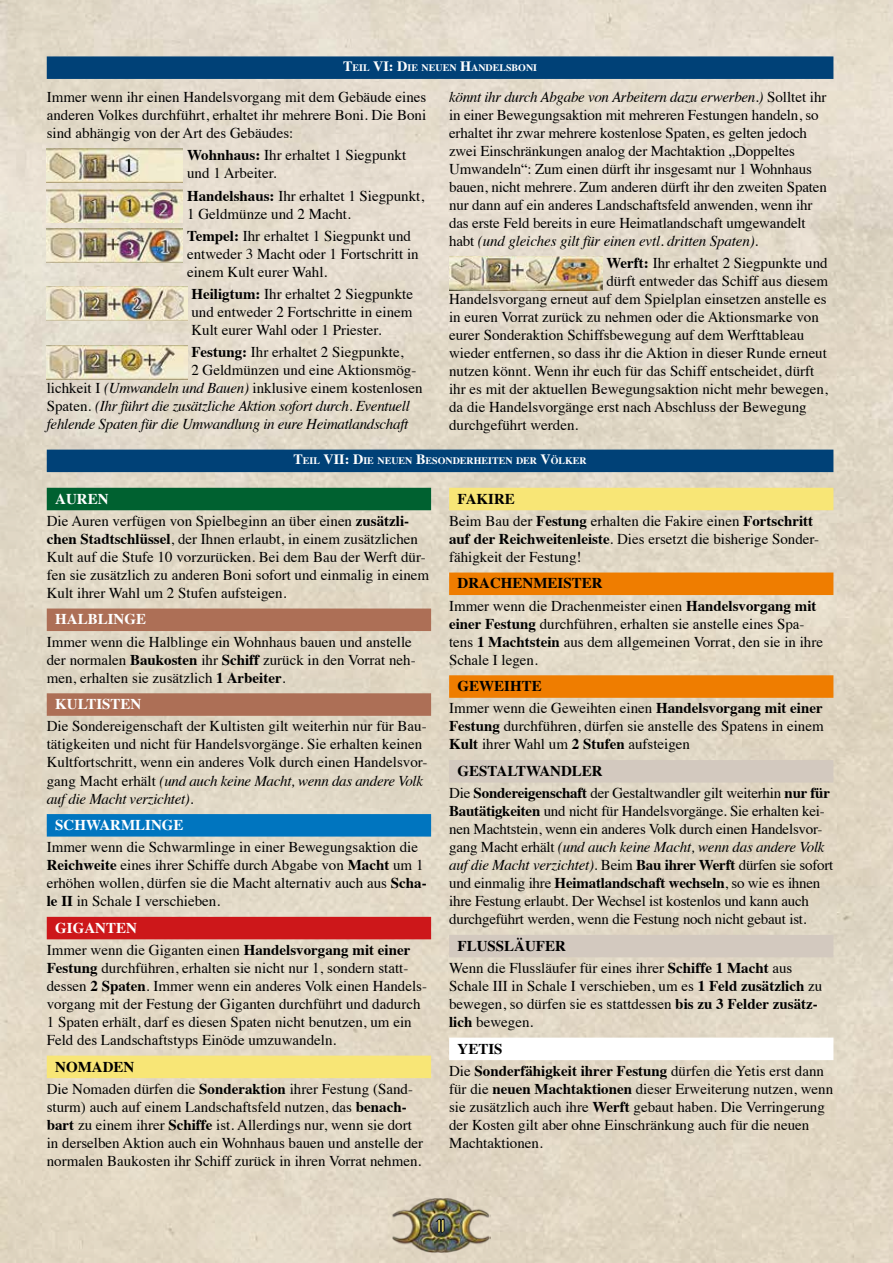
<style>
.page{position:relative;width:893px;height:1263px;background:#fff}
.page>*{position:absolute;margin:0;border:0;box-sizing:border-box;transform-origin:0 0}
.t1{font:18px "Dolmen";color:#f8e676;scale:.75 1}
.t2{font:15px/18px "Times";color:#000}
.t3{font:700 15px/22.2px "Times";color:#000}
.t4{font:italic 15px "Times";letter-spacing:-.02em;color:#000}
.t5{font:700 15px "Times";color:#fff}
.t6{font:700 10.05px "Times";color:#fff}
.s1{font-size:14.25px}
.s2{font-weight:700}
.s3{font-style:italic}
.s4{font-style:normal}
.s5{font-weight:700;color:#fff}
.s6{font-weight:400}
</style>
<div class="page">
<img style="left:0;top:0;width:893px;height:1263px">
<img style="left:391px;top:1198px;width:100px;height:54px">
<svg style="left:433px;top:1218px;width:13px;height:17px"></svg>
<div style="left:47px;top:56px;width:786px;height:23px;background:#004177"></div>
<img style="left:47px;top:148px;width:136px;height:34px">
<img style="left:47px;top:190px;width:136px;height:32px">
<img style="left:47px;top:229px;width:136px;height:34px">
<img style="left:47px;top:287px;width:140px;height:34px">
<img style="left:47px;top:345px;width:140px;height:34px">
<img style="left:449px;top:256px;width:153px;height:34px">
<div style="left:47px;top:450px;width:786px;height:22px;background:#004177"></div>
<div style="left:47px;top:488px;width:384px;height:22px;background:#006130"></div>
<div style="left:47px;top:608px;width:384px;height:23px;background:#ad6f56"></div>
<div style="left:47px;top:693px;width:384px;height:23px;background:#ad6f56"></div>
<div style="left:47px;top:814px;width:384px;height:22px;background:#0075bf"></div>
<div style="left:47px;top:917px;width:384px;height:22px;background:#cd171a"></div>
<div style="left:47px;top:1055px;width:384px;height:23px;background:#f8e676"></div>
<div style="left:449px;top:488px;width:384px;height:22px;background:#f8e676"></div>
<div style="left:449px;top:572px;width:384px;height:23px;background:#ef7d00"></div>
<div style="left:449px;top:675px;width:384px;height:23px;background:#ef7d00"></div>
<div style="left:449px;top:760px;width:384px;height:22px;background:#d3c9bf"></div>
<div style="left:449px;top:935px;width:384px;height:22px;background:#d3c9bf"></div>
<div style="left:449px;top:1037px;width:384px;height:23px;background:#fff"></div>
<p class="t6" style="left:343px;top:58px;width:196px"><span class="s1">T</span>EIL <span class="s1">VI: D</span>IE NEUEN <span class="s1">H</span>ANDELSBONI</p>
<p class="t2" style="left:47px;top:87px;width:381px;text-align:justify">Immer wenn ihr einen Handelsvorgang mit dem Gebäude eines anderen Volkes durchführt, erhaltet ihr mehrere Boni. Die Boni sind abhängig von der Art des Gebäudes:</p>
<p class="t2" style="left:187px;top:145px;width:221px"><span class="s2">Wohnhaus:</span> Ihr erhaltet 1 Siegpunkt und 1 Arbeiter.</p>
<p class="t2" style="left:187px;top:185px;width:239px"><span class="s2">Handelshaus:</span> Ihr erhaltet 1 Siegpunkt,<br>1 Geldmünze und 2 Macht.</p>
<p class="t2" style="left:187px;top:225px;width:233px"><span class="s2">Tempel:</span> Ihr erhaltet 1 Siegpunkt und entweder 3 Macht oder 1 Fortschritt in einem Kult eurer Wahl.</p>
<p class="t2" style="left:191px;top:284px;width:223px;text-align:justify"><span class="s2">Heiligtum:</span> Ihr erhaltet 2 Siegpunkte und entweder 2 Fortschritte in einem Kult eurer Wahl oder 1 Priester.</p>
<p class="t2" style="left:191px;top:342px;width:214px"><span class="s2">Festung:</span> Ihr erhaltet 2 Siegpunkte,</p>
<p class="t2" style="left:191px;top:360px;width:226px">2 Geldmünzen und eine Aktionsmög-</p>
<p class="t2" style="left:47px;top:378px;width:377px">lichkeit I <span class="s3">(Umwandeln und Bauen)</span> inklusive einem kostenlosen</p>
<p class="t4" style="left:47px;top:393px;width:365px"><span class="s4">Spaten.</span> (Ihr führt die zusätzliche Aktion sofort durch. Eventuell</p>
<p class="t4" style="left:47px;top:411px;width:363px">fehlende Spaten für die Umwandlung in eure Heimatlandschaft</p>
<p class="t2" style="left:449px;top:87px;width:379px"><span class="s3">könnt ihr durch Abgabe von Arbeitern dazu erwerben.)</span> Solltet ihr in einer Bewegungsaktion mit mehreren Festungen handeln, so erhaltet ihr zwar mehrere kostenlose Spaten, es gelten jedoch zwei Einschränkungen analog der Machtaktion „Doppeltes Umwandeln“: Zum einen dürft ihr insgesamt nur 1 Wohnhaus bauen, nicht mehrere. Zum anderen dürft ihr den zweiten Spaten nur dann auf ein anderes Landschaftsfeld anwenden, wenn ihr das erste Feld bereits in eure Heimatlandschaft umgewandelt habt <span class="s3">(und gleiches gilt für einen evtl. dritten Spaten)</span>.</p>
<p class="t2" style="left:606px;top:253px;width:223px"><span class="s2">Werft:</span> Ihr erhaltet 2 Siegpunkte und</p>
<p class="t2" style="left:606px;top:271px;width:223px">dürft entweder das Schiff aus diesem</p>
<p class="t2" style="left:449px;top:289px;width:379px">Handelsvorgang erneut auf dem Spielplan einsetzen anstelle es</p>
<p class="t2" style="left:449px;top:307px;width:371px">in euren Vorrat zurück zu nehmen oder die Aktionsmarke von</p>
<p class="t2" style="left:449px;top:325px;width:357px">eurer Sonderaktion Schiffsbewegung auf dem Werfttableau</p>
<p class="t2" style="left:449px;top:343px;width:379px">wieder entfernen, so dass ihr die Aktion in dieser Runde erneut</p>
<p class="t2" style="left:449px;top:361px;width:367px">nutzen könnt. Wenn ihr euch für das Schiff entscheidet, dürft</p>
<p class="t2" style="left:449px;top:379px;width:380px">ihr es mit der aktuellen Bewegungsaktion nicht mehr bewegen,</p>
<p class="t2" style="left:449px;top:397px;width:359px">da die Handelsvorgänge erst nach Abschluss der Bewegung</p>
<p class="t2" style="left:449px;top:415px;width:131px">durchgeführt werden.</p>
<p class="t6" style="left:293px;top:451px;width:295px"><span class="s1">T</span>EIL <span class="s1">VII : D</span>IE NEUEN <span class="s1">B</span>ESONDERHEITEN DER <span class="s1">V</span>ÖLKER</p>
<p class="t2" style="left:47px;top:486px;width:364px;line-height:22.2px;text-indent:9px"><span class="s5">AUREN<br></span>Die Auren verfügen von Spielbeginn an über einen <span class="s2">zusätzli-</span></p>
<p class="t2" style="left:47px;top:529px;width:384px"><span class="s2">chen Stadtschlüssel</span>, der Ihnen erlaubt, in einem zusätzlichen Kult auf die Stufe 10 vorzurücken. Bei dem Bau der Werft dür&shy;fen sie zusätzlich zu anderen Boni sofort und einmalig in einem Kult ihrer Wahl um 2 Stufen aufsteigen.</p>
<p class="t5" style="left:55px;top:605px;width:92px">HALBLINGE</p>
<p class="t2" style="left:47px;top:631px;width:370px">Immer wenn die Halblinge ein Wohnhaus bauen und anstelle der normalen <span class="s2">Baukosten</span> ihr <span class="s2">Schiff</span> zurück in den Vorrat neh&shy;men, erhalten sie zusätzlich <span class="s2">1 Arbeiter</span>.</p>
<p class="t5" style="left:55px;top:690px;width:88px">KULTISTEN</p>
<p class="t2" style="left:47px;top:716px;width:382px">Die Sondereigenschaft der Kultisten gilt weiterhin nur für Bau&shy;tätigkeiten und nicht für Handelsvorgänge. Sie erhalten keinen Kultfortschritt, wenn ein anderes Volk durch einen Handelsvor&shy;gang Macht erhält <span class="s3">(und auch keine Macht, wenn das andere Volk auf die Macht verzichtet)</span>.</p>
<p class="t5" style="left:55px;top:810px;width:130px">SCHWARMLINGE</p>
<p class="t2" style="left:47px;top:837px;width:381px">Immer wenn die Schwarmlinge in einer Bewegungsaktion die <span class="s2">Reichweite</span> eines ihrer Schiffe durch Abgabe von <span class="s2">Macht</span> um 1 erhöhen wollen, dürfen sie die Macht alternativ auch aus <span class="s2">Scha&shy;le II</span> in Schale I verschieben.</p>
<p class="t2" style="left:47px;top:915px;width:365px;line-height:22.2px;text-indent:9px"><span class="s5">GIGANTEN<br></span>Immer wenn die Giganten einen <span class="s2">Handelsvorgang mit einer</span></p>
<p class="t2" style="left:47px;top:958px;width:382px"><span class="s2">Festung</span> durchführen, erhalten sie nicht nur 1, sondern statt&shy;dessen <span class="s2">2 Spaten</span>. Immer wenn ein anderes Volk einen Handels&shy;vorgang mit der Festung der Giganten durchführt und dadurch 1 Spaten erhält, darf es diesen Spaten nicht benutzen, um ein Feld des Landschaftstyps Einöde umzuwandeln.</p>
<p class="t2" style="left:47px;top:1054px;width:368px;line-height:22.2px;text-indent:9px"><span class="s2">NOMADEN<br></span>Die Nomaden dürfen die <span class="s2">Sonderaktion</span> ihrer Festung (Sand-</p>
<p class="t2" style="left:47px;top:1096px;width:378px">sturm) auch auf einem Landschaftsfeld nutzen, das <span class="s2">benach&shy;bart</span> zu einem ihrer <span class="s2">Schiffe</span> ist. Allerdings nur, wenn sie dort in derselben Aktion auch ein Wohnhaus bauen und anstelle der normalen Baukosten ihr Schiff zurück in ihren Vorrat nehmen.</p>
<p class="t2" style="left:449px;top:486px;width:366px;line-height:22.2px;text-indent:9px"><span class="s2">FAKIRE<br></span>Beim Bau der <span class="s2">Festung</span> erhalten die Fakire einen <span class="s2">Fortschritt</span></p>
<p class="t2" style="left:449px;top:529px;width:372px"><span class="s2">auf der Reichweitenleiste</span>. Dies ersetzt die bisherige Sonder&shy;fähigkeit der Festung!</p>
<p class="t3" style="left:449px;top:571px;width:369px;text-indent:9px">DRACHENMEISTER<br><span class="s6">Immer wenn die Drachenmeister einen</span> Handelsvorgang mit</p>
<p class="t2" style="left:449px;top:613px;width:375px"><span class="s2">einer Festung</span> durchführen, erhalten sie anstelle eines Spa&shy;tens <span class="s2">1 Machtstein</span> aus dem allgemeinen Vorrat, den sie in ihre<br>Schale I legen.</p>
<p class="t3" style="left:449px;top:673px;width:375px;text-indent:9px">GEWEIHTE<br><span class="s6">Immer wenn die Geweihten einen</span> Handelsvorgang mit einer</p>
<p class="t2" style="left:449px;top:716px;width:376px"><span class="s2">Festung</span> durchführen, dürfen sie anstelle des Spatens in einem<br><span class="s2">Kult</span> ihrer Wahl um <span class="s2">2 Stufen</span> aufsteigen</p>
<p class="t3" style="left:449px;top:758px;width:382px;text-indent:9px">GESTALTWANDLER<br><span class="s6">Die</span> Sondereigenschaft <span class="s6">der Gestaltwandler gilt weiterhin</span> nur für</p>
<p class="t2" style="left:449px;top:801px;width:386px"><span class="s2">Bautätigkeiten</span> und nicht für Handelsvorgänge. Sie erhalten kei&shy;nen Machtstein, wenn ein anderes Volk durch einen Handelsvor&shy;gang Macht erhält <span class="s3">(und auch keine Macht, wenn das andere Volk auf die Macht verzichtet)</span>. Beim <span class="s2">Bau ihrer Werft</span> dürfen sie sofort und einmalig ihre <span class="s2">Heimatlandschaft wechseln</span>, so wie es ihnen ihre Festung erlaubt. Der Wechsel ist kostenlos und kann auch durchgeführt werden, wenn die Festung noch nicht gebaut ist.</p>
<p class="t2" style="left:449px;top:933px;width:345px;line-height:22.2px;text-indent:9px"><span class="s2">FLUSSLÄUFER<br></span>Wenn die Flussläufer für eines ihrer <span class="s2">Schiffe 1 Macht</span> aus</p>
<p class="t2" style="left:449px;top:976px;width:375px">Schale III in Schale I verschieben, um es <span class="s2">1 Feld zusätzlich</span> zu bewegen, so dürfen sie es stattdessen <span class="s2">bis zu 3 Felder zusätz&shy;lich</span> bewegen.</p>
<p class="t3" style="left:449px;top:1036px;width:376px;text-indent:9px">YETIS<br><span class="s6">Die</span> Sonderfähigkeit ihrer Festung <span class="s6">dürfen die Yetis erst dann</span></p>
<p class="t2" style="left:449px;top:1078px;width:386px">für die <span class="s2">neuen Machtaktionen</span> dieser Erweiterung nutzen, wenn sie zusätzlich auch ihre <span class="s2">Werft</span> gebaut haben. Die Verringerung der Kosten gilt aber ohne Einschränkung auch für die neuen Machtaktionen.</p>
<p class="t1" style="left:438px;top:1216px;width:11px">11</p>
</div>
